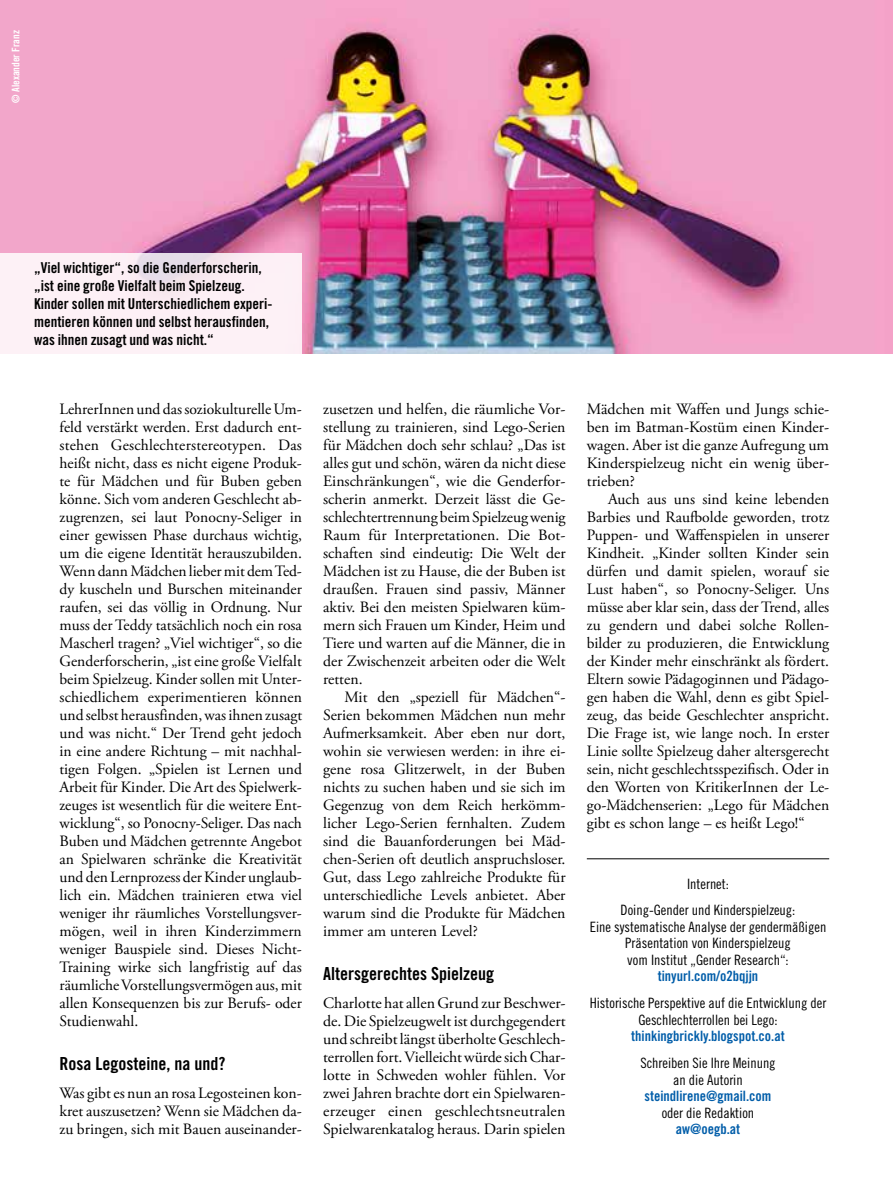
<style>
.page{position:relative;width:893px;height:1191px;background:#fff}
.page>*{position:absolute;margin:0;border:0;box-sizing:border-box;transform-origin:0 0}
.t1{font:18px "Trade Gothic Bold Cond Twenty";color:#000}
.t2{font:15.75px/18px "Adobe Garamond Pro";color:#000;text-align:justify}
.t3{font:15px/18px "Trade Gothic Bold Cond Twenty";color:#000}
.t4{font:14.25px/16.5px "Trade Gothic Cond Eighteen";color:#000;text-align:center}
.t5{font:14.25px "Trade Gothic Bold Cond Twenty";color:#005da9}
.t6{font:10.5px "Trade Gothic Bold Cond Twenty";color:#fff}
</style>
<div class="page">
<hr style="left:587px;top:858px;width:242px;height:1px;background:#000">
<img style="left:0;top:0;width:893px;height:353px">
<svg style="left:0;top:253px;width:302px;height:100px;fill:#fdf1f6"></svg>
<p class="t6" style="left:9px;top:103px;width:74px;rotate:-90deg">© Alexander Franz</p>
<p class="t3" style="left:34px;top:258px;width:240px">„Viel wichtiger“, so die Genderforscherin, „ist eine große Vielfalt beim Spielzeug.<br>Kinder sollen mit Unterschiedlichem experi&shy;mentieren können und selbst herausfinden, was ihnen zusagt und was nicht.“</p>
<p class="t2" style="left:60px;top:401px;width:244px">LehrerInnen und das soziokulturelle Um&shy;feld verstärkt werden. Erst dadurch ent&shy;stehen Geschlechterstereotypen. Das heißt nicht, dass es nicht eigene Produk&shy;te für Mädchen und für Buben geben könne. Sich vom anderen Geschlecht ab&shy;zugrenzen, sei laut Ponocny-Seliger in einer gewissen Phase durchaus wichtig, um die eigene Identität herauszubilden.<br>Wenn dann Mädchen lieber mit dem Ted&shy;dy kuscheln und Burschen miteinander raufen, sei das völlig in Ordnung. Nur muss der Teddy tatsächlich noch ein rosa Mascherl tragen? „Viel wichtiger“, so die Genderforscherin, „ist eine große Vielfalt beim Spielzeug. Kinder sollen mit Unter&shy;schiedlichem experimentieren können und selbst herausfinden, was ihnen zusagt und was nicht.“ Der Trend geht jedoch in eine andere Richtung – mit nachhal&shy;tigen Folgen. „Spielen ist Lernen und Arbeit für Kinder. Die Art des Spielwerk&shy;zeuges ist wesentlich für die weitere Ent&shy;wicklung“, so Ponocny-Seliger. Das nach Buben und Mädchen getrennte Angebot an Spielwaren schränke die Kreativität und den Lernprozess der Kinder unglaub&shy;lich ein. Mädchen trainieren etwa viel weniger ihr räumliches Vorstellungsver&shy;mögen, weil in ihren Kinderzimmern weniger Bauspiele sind. Dieses Nicht-Training wirke sich langfristig auf das räumliche Vorstellungsvermögen aus, mit allen Konsequenzen bis zur Berufs- oder Studienwahl.</p>
<p class="t1" style="left:60px;top:1052px;width:167px">Rosa Legosteine, na und?</p>
<p class="t2" style="left:60px;top:1085px;width:244px">Was gibt es nun an rosa Legosteinen kon&shy;kret auszusetzen? Wenn sie Mädchen da&shy;zu bringen, sich mit Bauen auseinander-</p>
<p class="t2" style="left:323px;top:401px;width:244px">zusetzen und helfen, die räumliche Vor&shy;stellung zu trainieren, sind Lego-Serien für Mädchen doch sehr schlau? „Das ist alles gut und schön, wären da nicht diese Einschränkungen“, wie die Genderfor&shy;scherin anmerkt. Derzeit lässt die Ge&shy;schlechtertrennung beim Spielzeug wenig Raum für Interpretationen. Die Bot&shy;schaften sind eindeutig: Die Welt der Mädchen ist zu Hause, die der Buben ist draußen. Frauen sind passiv, Männer aktiv. Bei den meisten Spielwaren küm&shy;mern sich Frauen um Kinder, Heim und Tiere und warten auf die Männer, die in der Zwischenzeit arbeiten oder die Welt retten.</p>
<p class="t2" style="left:323px;top:689px;width:244px;text-indent:21px">Mit den „speziell für Mädchen“- Serien bekommen Mädchen nun mehr Aufmerksamkeit. Aber eben nur dort, wohin sie verwiesen werden: in ihre ei&shy;gene rosa Glitzerwelt, in der Buben nichts zu suchen haben und sie sich im Gegenzug von dem Reich herkömm&shy;licher Lego-Serien fernhalten. Zudem sind die Bauanforderungen bei Mäd&shy;chen-Serien oft deutlich anspruchsloser.<br>Gut, dass Lego zahlreiche Produkte für unterschiedliche Levels anbietet. Aber warum sind die Produkte für Mädchen immer am unteren Level?</p>
<p class="t1" style="left:323px;top:962px;width:172px">Altersgerechtes Spielzeug</p>
<p class="t2" style="left:323px;top:995px;width:244px">Charlotte hat allen Grund zur Beschwer&shy;de. Die Spielzeugwelt ist durchgegendert und schreibt längst überholte Geschlech&shy;terrollen fort. Vielleicht würde sich Char&shy;lotte in Schweden wohler fühlen. Vor zwei Jahren brachte dort ein Spielwaren&shy;erzeuger einen geschlechtsneutralen Spielwarenkatalog heraus. Darin spielen</p>
<p class="t2" style="left:587px;top:401px;width:244px">Mädchen mit Waffen und Jungs schie&shy;ben im Batman-Kostüm einen Kinder&shy;wagen. Aber ist die ganze Aufregung um Kinderspielzeug nicht ein wenig über&shy;trieben?</p>
<p class="t2" style="left:587px;top:491px;width:244px;text-indent:21px">Auch aus uns sind keine lebenden Barbies und Raufbolde geworden, trotz Puppen- und Waffenspielen in unserer Kindheit. „Kinder sollten Kinder sein dürfen und damit spielen, worauf sie Lust haben“, so Ponocny-Seliger. Uns müsse aber klar sein, dass der Trend, alles zu gendern und dabei solche Rollen&shy;bilder zu produzieren, die Entwicklung der Kinder mehr einschränkt als fördert.<br>Eltern sowie Pädagoginnen und Pädago&shy;gen haben die Wahl, denn es gibt Spiel&shy;zeug, das beide Geschlechter anspricht.<br>Die Frage ist, wie lange noch. In erster Linie sollte Spielzeug daher altersgerecht sein, nicht geschlechtsspezifisch. Oder in den Worten von KritikerInnen der Le&shy;go-Mädchenserien: „Lego für Mädchen gibt es schon lange – es heißt Lego!“</p>
<p class="t4" style="left:621px;top:870px;width:176px;line-height:26.1px">Internet:<br>Doing-Gender und Kinderspielzeug:</p>
<p class="t4" style="left:590px;top:918px;width:238px">Eine systematische Analyse der gendermäßigen<br>Präsentation von Kinderspielzeug<br>vom Institut „Gender Research“:</p>
<p class="t5" style="left:658px;top:967px;width:102px">tinyurl.com/o2bqjjn</p>
<p class="t4" style="left:590px;top:994px;width:238px">Historische Perspektive auf die Entwicklung der<br>Geschlechterrollen bei Lego:</p>
<p class="t5" style="left:631px;top:1027px;width:155px">thinkingbrickly.blogspot.co.at</p>
<p class="t4" style="left:640px;top:1055px;width:137px">Schreiben Sie Ihre Meinung an die Autorin</p>
<p class="t5" style="left:644px;top:1087px;width:128px">steindlirene@gmail.com</p>
<p class="t4" style="left:662px;top:1104px;width:94px">oder die Redaktion</p>
<p class="t5" style="left:676px;top:1120px;width:66px">aw@oegb.at</p>
</div>
